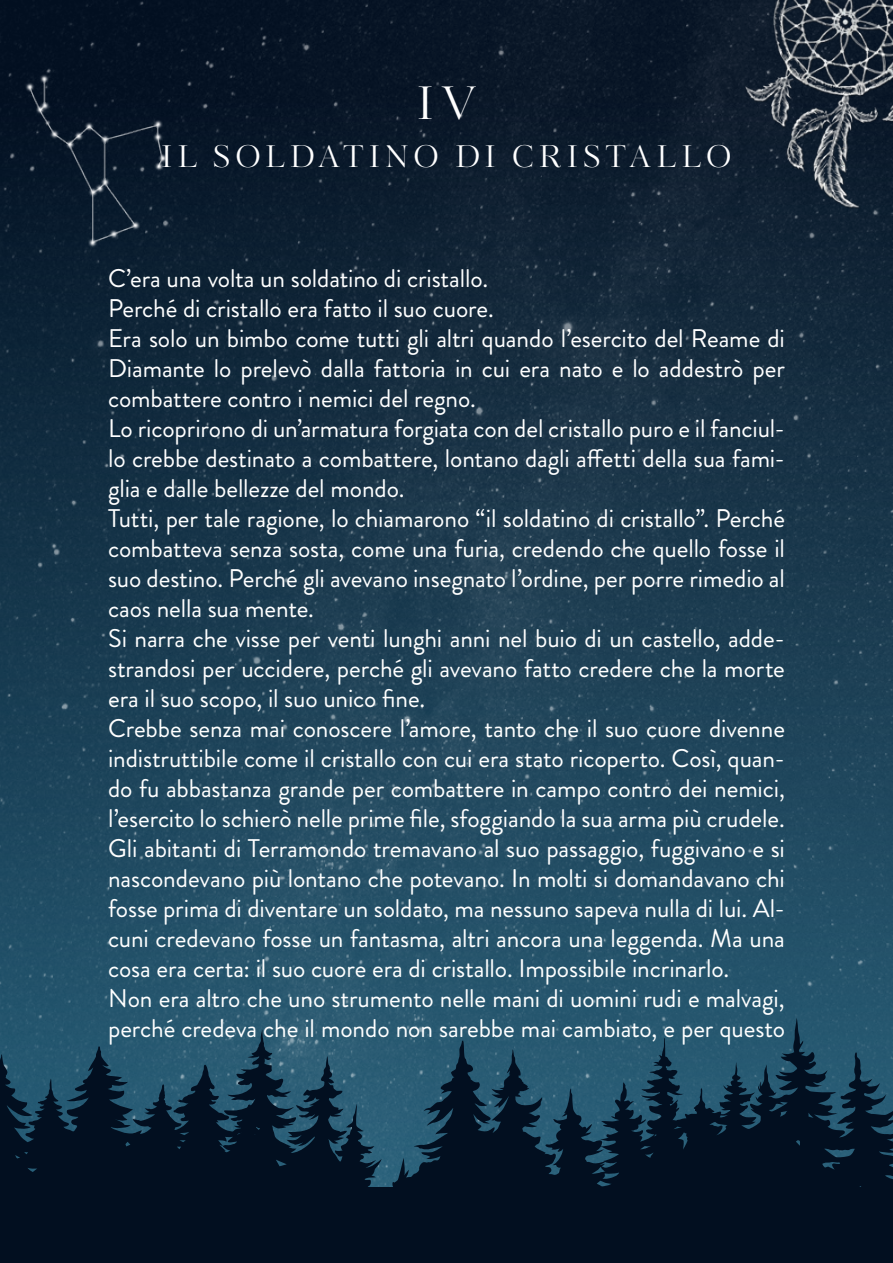
<style>
.page{position:relative;width:893px;height:1263px;background:#fff}
.page>*{position:absolute;margin:0;border:0;box-sizing:border-box;transform-origin:0 0}
.t1{font:45px "Kudryashev Display Contrast";color:#fff}
.t2{font:30px "Kudryashev Display Contrast";letter-spacing:.165em;color:#fff}
.t3{font:25.5px/30px "Brandon Grotesque";letter-spacing:-.005em;color:#fff}
</style>
<div class="page">
<img style="left:0;top:0;width:893px;height:1046px">
<svg style="left:0;top:1046px;width:209px;height:142px;background:#102b3f"></svg>
<svg style="left:209px;top:1029px;width:363px;height:159px;background:#193b50"></svg>
<svg style="left:572px;top:1018px;width:321px;height:170px;background:#153549"></svg>
<div style="left:0;top:1188px;width:893px;height:75px;background:#020f20"></div>
<img style="left:17px;top:69px;width:158px;height:185px">
<h1 class="t1" style="left:417px;top:75px;width:61px">IV</h1>
<p class="t2" style="left:161px;top:138px;width:572px">IL SOLDATINO DI CRISTALLO</p>
<p class="t3" style="left:108px;top:263px;width:678px">C’era una volta un soldatino di cristallo.<br>Perché di cristallo era fatto il suo cuore.<br>Era solo un bimbo come tutti gli altri quando l’esercito del Reame di Diamante lo prelevò dalla fattoria in cui era nato e lo addestrò per combattere contro i nemici del regno.<br>Lo ricoprirono di un’armatura forgiata con del cristallo puro e il fanciul&shy;lo crebbe destinato a combattere, lontano dagli affetti della sua fami&shy;glia e dalle bellezze del mondo.<br>Tutti, per tale ragione, lo chiamarono “il soldatino di cristallo”. Perché combatteva senza sosta, come una furia, credendo che quello fosse il suo destino. Perché gli avevano insegnato l’ordine, per porre rimedio al caos nella sua mente.<br>Si narra che visse per venti lunghi anni nel buio di un castello, adde&shy;strandosi per uccidere, perché gli avevano fatto credere che la morte era il suo scopo, il suo unico fine.<br>Crebbe senza mai conoscere l’amore, tanto che il suo cuore divenne indistruttibile come il cristallo con cui era stato ricoperto. Così, quan&shy;do fu abbastanza grande per combattere in campo contro dei nemici, l’esercito lo schierò nelle prime file, sfoggiando la sua arma più crudele.<br>Gli abitanti di Terramondo tremavano al suo passaggio, fuggivano e si nascondevano più lontano che potevano. In molti si domandavano chi fosse prima di diventare un soldato, ma nessuno sapeva nulla di lui. Al&shy;cuni credevano fosse un fantasma, altri ancora una leggenda. Ma una cosa era certa: il suo cuore era di cristallo. Impossibile incrinarlo.<br>Non era altro che uno strumento nelle mani di uomini rudi e malvagi, perché credeva che il mondo non sarebbe mai cambiato, e per questo</p>
</div>
